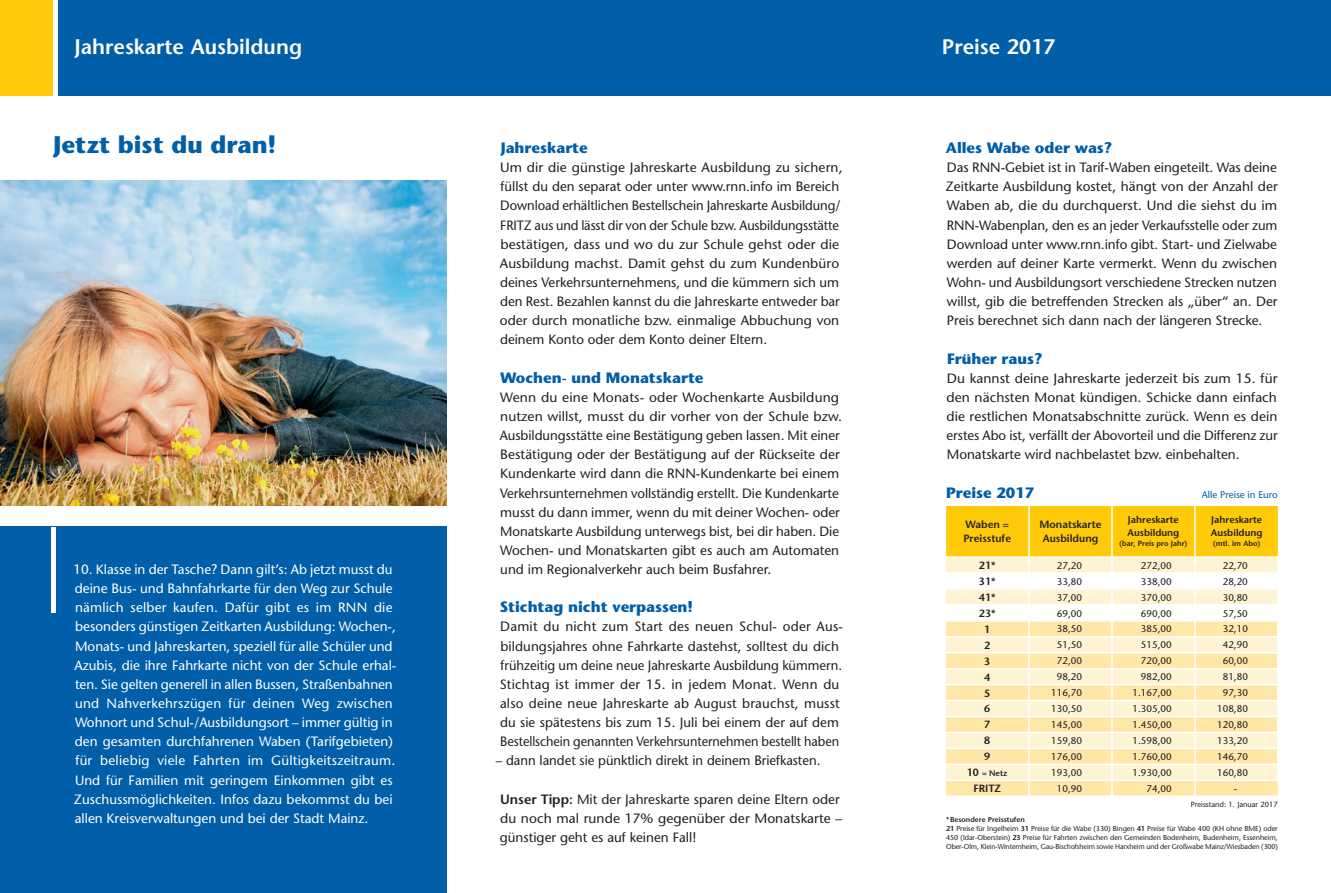
<style>
.page{position:relative;width:1331px;height:893px;background:#fff}
.page>*{position:absolute;margin:0;border:0;box-sizing:border-box;transform-origin:0 0}
.t1{font:700 24px "Stone Sans";color:#015ea9}
.t2{font:600 21px "Stone Sans";color:#fff}
.t3{font:700 15px "Stone Sans";color:#015ea9}
.t4{font:13.5px/19.2px "Stone Sans";color:#231f20}
.t5{font:13.5px/19.2px "Stone Sans";color:#fff}
.t6{font:600 10.5px/13.5px "Stone Sans";color:#231f20}
.t7{font:9.75px "Stone Sans";color:#231f20}
.t8{font:600 9.75px/12.8px "Stone Sans";color:#231f20}
.t9{font:9.75px "Stone Sans";color:#015ea9}
.t10{font:600 8.25px "Stone Sans";color:#231f20}
.t11{font:600 7.5px "Stone Sans";color:#231f20}
.t12{font:7.5px "Stone Sans";color:#231f20}
.t13{font:7.2px/9px "Stone Sans";letter-spacing:-.01em;color:#231f20}
.s1{font-weight:600}
.s2{font-size:10.5px}
</style>
<div class="page">
<div style="left:0;top:0;width:1331px;height:96px;background:#015ea9"></div>
<div style="left:0;top:527px;width:446px;height:366px;background:#015ea9"></div>
<hr style="left:51px;top:527px;width:4px;height:85px;background:#fff">
<div style="left:0;top:0;width:53px;height:96px;background:#feca0a"></div>
<hr style="left:53px;top:0;width:4px;height:96px;background:#fff">
<img style="left:0;top:181px;width:446px;height:324px">
<svg style="left:946px;top:506px;width:332px;height:289px"></svg>
<hr style="left:946px;top:779px;width:83px;height:2px;background:#fff">
<hr style="left:1029px;top:779px;width:83px;height:2px;background:#fff">
<hr style="left:1112px;top:779px;width:83px;height:2px;background:#fff">
<hr style="left:1195px;top:779px;width:83px;height:2px;background:#fff">
<h2 class="t2" style="left:74px;top:34px;width:229px">Jahreskarte Ausbildung</h2>
<h1 class="t1" style="left:54px;top:130px;width:224px">Jetzt bist du dran!</h1>
<p class="t5" style="left:73px;top:560px;width:324px">10. Klasse in der Tasche? Dann gilt’s: Ab jetzt musst du deine Bus- und Bahnfahrkarte für den Weg zur Schule nämlich selber kaufen. Dafür gibt es im RNN die besonders günstigen Zeitkarten Ausbildung: Wochen-, Monats- und Jahreskarten, speziell für alle Schüler und Azubis, die ihre Fahrkarte nicht von der Schule erhal&shy;ten. Sie gelten generell in allen Bussen, Straßenbahnen und Nahverkehrszügen für deinen Weg zwischen Wohnort und Schul-/Ausbildungsort – immer gültig in den gesamten durchfahrenen Waben (Tarifgebieten) für beliebig viele Fahrten im Gültigkeitszeitraum.<br>Und für Familien mit geringem Einkommen gibt es Zuschussmöglichkeiten. Infos dazu bekommst du bei allen Kreisverwaltungen und bei der Stadt Mainz.</p>
<p class="t3" style="left:501px;top:138px;width:89px">Jahreskarte</p>
<p class="t4" style="left:500px;top:158px;width:344px">Um dir die günstige Jahreskarte Ausbildung zu sichern, füllst du den separat oder unter www.rnn.info im Bereich Download erhältlichen Bestellschein Jahreskarte Ausbildung/ FRITZ aus und lässt dir von der Schule bzw. Ausbildungsstätte bestätigen, dass und wo du zur Schule gehst oder die Ausbildung machst. Damit gehst du zum Kundenbüro deines Verkehrsunternehmens, und die kümmern sich um den Rest. Bezahlen kannst du die Jahreskarte entweder bar oder durch monatliche bzw. einmalige Abbuchung von deinem Konto oder dem Konto deiner Eltern.</p>
<p class="t3" style="left:500px;top:368px;width:205px">Wochen- und Monatskarte</p>
<p class="t4" style="left:500px;top:387px;width:344px">Wenn du eine Monats- oder Wochenkarte Ausbildung nutzen willst, musst du dir vorher von der Schule bzw.<br>Ausbildungsstätte eine Bestätigung geben lassen. Mit einer Bestätigung oder der Bestätigung auf der Rückseite der Kundenkarte wird dann die RNN-Kundenkarte bei einem Verkehrsunternehmen vollständig erstellt. Die Kundenkarte musst du dann immer, wenn du mit deiner Wochen- oder Monatskarte Ausbildung unterwegs bist, bei dir haben. Die Wochen- und Monatskarten gibt es auch am Automaten und im Regionalverkehr auch beim Busfahrer.</p>
<p class="t3" style="left:500px;top:598px;width:195px">Stichtag nicht verpassen!</p>
<p class="t4" style="left:500px;top:617px;width:344px">Damit du nicht zum Start des neuen Schul- oder Aus-- bildungsjahres ohne Fahrkarte dastehst, solltest du dich frühzeitig um deine neue Jahreskarte Ausbildung kümmern.<br>Stichtag ist immer der 15. in jedem Monat. Wenn du also deine neue Jahreskarte ab August brauchst, musst du sie spätestens bis zum 15. Juli bei einem der auf dem Bestellschein genannten Verkehrsunternehmen bestellt haben</p>
<p class="t4" style="left:496px;top:751px;width:326px">– dann landet sie pünktlich direkt in deinem Briefkasten.</p>
<p class="t4" style="left:500px;top:789px;width:344px"><span class="s1">Unser Tipp:</span> Mit der Jahreskarte sparen deine Eltern oder du noch mal runde 17% gegenüber der Monatskarte – günstiger geht es auf keinen Fall!</p>
<h2 class="t2" style="left:942px;top:34px;width:115px">Preise 2017</h2>
<p class="t3" style="left:946px;top:138px;width:168px">Alles Wabe oder was?</p>
<p class="t4" style="left:945px;top:158px;width:334px;text-align:justify">Das RNN-Gebiet ist in Tarif-Waben eingeteilt. Was deine Zeitkarte Ausbildung kostet, hängt von der Anzahl der Waben ab, die du durchquerst. Und die siehst du im RNN-Wabenplan, den es an jeder Verkaufsstelle oder zum Download unter www.rnn.info gibt. Start- und Zielwabe werden auf deiner Karte vermerkt. Wenn du zwischen Wohn- und Ausbildungsort verschiedene Strecken nutzen willst, gib die betreffenden Strecken als „über“ an. Der Preis berechnet sich dann nach der längeren Strecke.</p>
<p class="t3" style="left:947px;top:349px;width:97px">Früher raus?</p>
<p class="t4" style="left:946px;top:368px;width:333px;text-align:justify">Du kannst deine Jahreskarte jederzeit bis zum 15. für den nächsten Monat kündigen. Schicke dann einfach die restlichen Monatsabschnitte zurück. Wenn es dein erstes Abo ist, verfällt der Abovorteil und die Differenz zur Monatskarte wird nachbelastet bzw. einbehalten.</p>
<p class="t3" style="left:946px;top:483px;width:90px">Preise 2017</p>
<p class="t9" style="left:1202px;top:488px;width:77px">Alle Preise in Euro</p>
<p class="t6" style="left:963px;top:518px;width:49px">Waben =<br>Preisstufe</p>
<p class="t6" style="left:1039px;top:518px;width:64px;text-align:center">Monatskarte<br>Ausbildung</p>
<p class="t8" style="left:1127px;top:513px;width:53px">Jahreskarte<br>Ausbildung</p>
<p class="t11" style="left:1119px;top:539px;width:70px">(bar, Preis pro Jahr)</p>
<p class="t8" style="left:1211px;top:513px;width:53px">Jahreskarte<br>Ausbildung</p>
<p class="t11" style="left:1213px;top:539px;width:49px">(mtl. im Abo)</p>
<p class="t6" style="left:979px;top:558px;width:18px">21*</p>
<p class="t7" style="left:1057px;top:559px;width:27px">27,20</p>
<p class="t7" style="left:1141px;top:559px;width:32px">272,00</p>
<p class="t7" style="left:1223px;top:559px;width:27px">22,70</p>
<p class="t6" style="left:979px;top:574px;width:18px">31*</p>
<p class="t7" style="left:1057px;top:575px;width:27px">33,80</p>
<p class="t7" style="left:1141px;top:575px;width:32px">338,00</p>
<p class="t7" style="left:1223px;top:575px;width:27px">28,20</p>
<p class="t6" style="left:979px;top:590px;width:18px">41*</p>
<p class="t7" style="left:1057px;top:591px;width:27px">37,00</p>
<p class="t7" style="left:1141px;top:591px;width:32px">370,00</p>
<p class="t7" style="left:1223px;top:591px;width:27px">30,80</p>
<p class="t6" style="left:979px;top:606px;width:18px">23*</p>
<p class="t7" style="left:1057px;top:607px;width:27px">69,00</p>
<p class="t7" style="left:1141px;top:607px;width:32px">690,00</p>
<p class="t7" style="left:1223px;top:607px;width:27px">57,50</p>
<p class="t6" style="left:984px;top:622px;width:8px">1</p>
<p class="t7" style="left:1057px;top:623px;width:27px">38,50</p>
<p class="t7" style="left:1141px;top:623px;width:32px">385,00</p>
<p class="t7" style="left:1223px;top:623px;width:27px">32,10</p>
<p class="t6" style="left:984px;top:638px;width:8px">2</p>
<p class="t7" style="left:1057px;top:639px;width:27px">51,50</p>
<p class="t7" style="left:1141px;top:639px;width:32px">515,00</p>
<p class="t7" style="left:1223px;top:639px;width:27px">42,90</p>
<p class="t6" style="left:984px;top:654px;width:8px">3</p>
<p class="t7" style="left:1057px;top:655px;width:27px">72,00</p>
<p class="t7" style="left:1141px;top:655px;width:32px">720,00</p>
<p class="t7" style="left:1223px;top:655px;width:27px">60,00</p>
<p class="t6" style="left:984px;top:670px;width:8px">4</p>
<p class="t7" style="left:1057px;top:671px;width:27px">98,20</p>
<p class="t7" style="left:1141px;top:671px;width:32px">982,00</p>
<p class="t7" style="left:1223px;top:671px;width:27px">81,80</p>
<p class="t6" style="left:984px;top:686px;width:8px">5</p>
<p class="t7" style="left:1051px;top:687px;width:32px">116,70</p>
<p class="t7" style="left:1132px;top:687px;width:41px">1.167,00</p>
<p class="t7" style="left:1223px;top:687px;width:27px">97,30</p>
<p class="t6" style="left:984px;top:702px;width:8px">6</p>
<p class="t7" style="left:1051px;top:703px;width:32px">130,50</p>
<p class="t7" style="left:1132px;top:703px;width:41px">1.305,00</p>
<p class="t7" style="left:1217px;top:703px;width:32px">108,80</p>
<p class="t6" style="left:984px;top:718px;width:8px">7</p>
<p class="t7" style="left:1051px;top:719px;width:32px">145,00</p>
<p class="t7" style="left:1132px;top:719px;width:41px">1.450,00</p>
<p class="t7" style="left:1217px;top:719px;width:32px">120,80</p>
<p class="t6" style="left:984px;top:734px;width:8px">8</p>
<p class="t7" style="left:1051px;top:735px;width:32px">159,80</p>
<p class="t7" style="left:1132px;top:735px;width:41px">1.598,00</p>
<p class="t7" style="left:1217px;top:735px;width:32px">133,20</p>
<p class="t6" style="left:984px;top:750px;width:8px">9</p>
<p class="t7" style="left:1051px;top:751px;width:32px">176,00</p>
<p class="t7" style="left:1132px;top:751px;width:41px">1.760,00</p>
<p class="t7" style="left:1217px;top:751px;width:32px">146,70</p>
<p class="t10" style="left:967px;top:768px;width:42px"><span class="s2">10</span> = Netz</p>
<p class="t7" style="left:1051px;top:767px;width:32px">193,00</p>
<p class="t7" style="left:1132px;top:767px;width:41px">1.930,00</p>
<p class="t7" style="left:1217px;top:767px;width:32px">160,80</p>
<p class="t6" style="left:973px;top:782px;width:29px">FRITZ</p>
<p class="t7" style="left:1057px;top:782px;width:27px">10,90</p>
<p class="t7" style="left:1146px;top:782px;width:27px">74,00</p>
<p class="t7" style="left:1234px;top:782px;width:5px">-</p>
<p class="t12" style="left:1191px;top:800px;width:89px">Preisstand: 1. Januar 2017</p>
<p class="t13" style="left:946px;top:815px;width:333px"><span class="s1">*Besondere Preisstufen<br>21</span> Preise für Ingelheim <span class="s1">31</span> Preise für die Wabe (330) Bingen <span class="s1">41</span> Preise für Wabe 400 (KH ohne BME) oder 450 (Idar-Oberstein) <span class="s1">23</span> Preise für Fahrten zwischen den Gemeinden Bodenheim, Budenheim, Essenheim, Ober-Olm, Klein-Winternheim, Gau-Bischofsheim sowie Harxheim und der Großwabe Mainz/Wiesbaden (300)</p>
</div>
